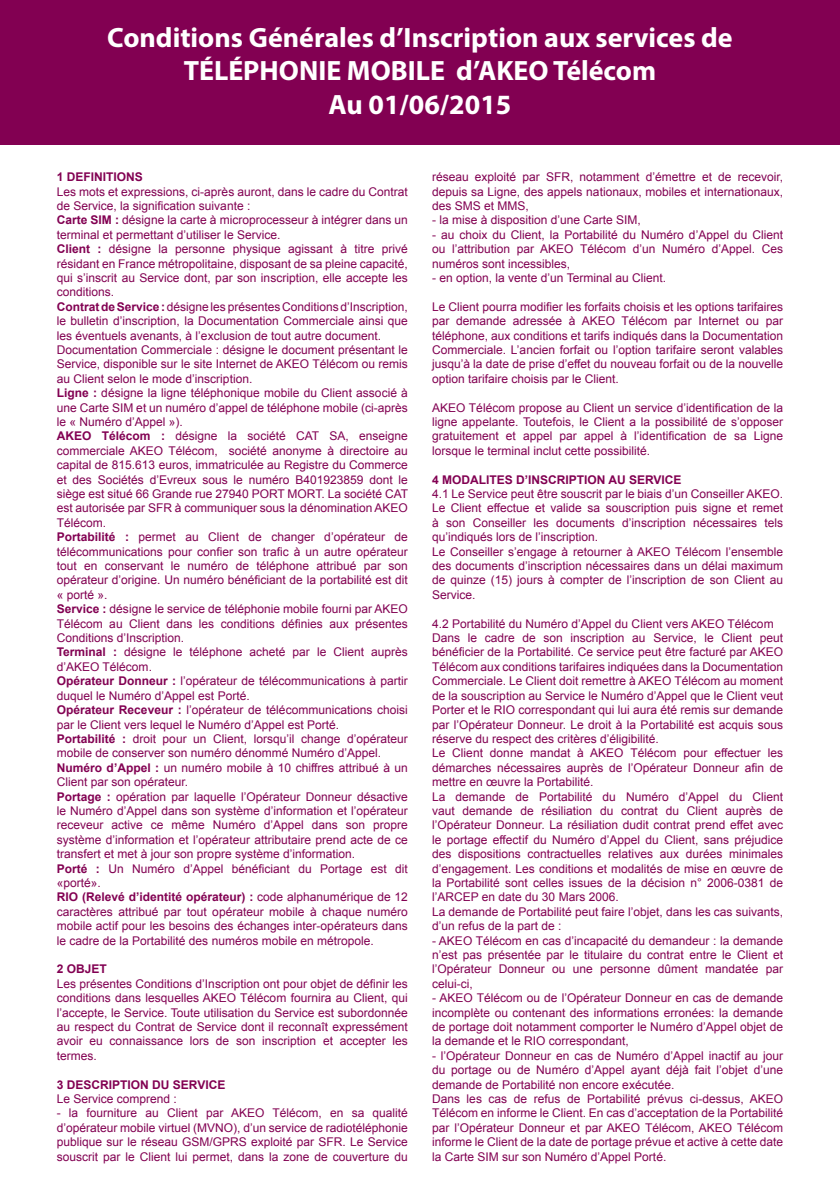
<style>
.page{position:relative;width:840px;height:1191px;background:#fff}
.page>*{position:absolute;margin:0;border:0;box-sizing:border-box;transform-origin:0 0}
.t1{font:700 28px/33.6px "Myriad Pro";color:#fff;text-align:center}
.t2{font:12px/14.4px "Arial";color:#820052;text-align:justify}
.t3{font:700 12px "Arial";color:#820052}
.s1{font-weight:700}
</style>
<div class="page">
<div style="left:0;top:0;width:839px;height:144px;background:#820052"></div>
<h1 class="t1" style="left:107px;top:19px;width:626px">Conditions Générales d’Inscription aux services de<br>TÉLÉPHONIE MOBILE d’AKEO Télécom<br>Au 01/06/2015</h1>
<p class="t3" style="left:57px;top:169px;width:88px">1 DEFINITIONS</p>
<p class="t2" style="left:57px;top:184px;width:353px;text-align:left">Les mots et expressions, ci-après auront, dans le cadre du Contrat de Service, la signification suivante :<br><span class="s1">Carte SIM :</span> désigne la carte à microprocesseur à intégrer dans un terminal et permettant d’utiliser le Service.<br><span class="s1">Client :</span> désigne la personne physique agissant à titre privé résidant en France métropolitaine, disposant de sa pleine capacité, qui s’inscrit au Service dont, par son inscription, elle accepte les conditions.<br><span class="s1">Contrat de Service :</span> désigne les présentes Conditions d’Inscription, le bulletin d’inscription, la Documentation Commerciale ainsi que les éventuels avenants, à l’exclusion de tout autre document.<br>Documentation Commerciale : désigne le document présentant le Service, disponible sur le site Internet de AKEO Télécom ou remis au Client selon le mode d’inscription.<br><span class="s1">Ligne :</span> désigne la ligne téléphonique mobile du Client associé à une Carte SIM et un numéro d’appel de téléphone mobile (ci-après le « Numéro d’Appel »).<br><span class="s1">AKEO Télécom :</span> désigne la société CAT SA, enseigne commerciale AKEO Télécom, société anonyme à directoire au capital de 815.613 euros, immatriculée au Registre du Commerce et des Sociétés d’Evreux sous le numéro B401923859 dont le siège est situé 66 Grande rue 27940 PORT MORT. La société CAT est autorisée par SFR à communiquer sous la dénomination AKEO Télécom.<br><span class="s1">Portabilité :</span> permet au Client de changer d’opérateur de télécommunications pour confier son trafic à un autre opérateur tout en conservant le numéro de téléphone attribué par son opérateur d’origine. Un numéro bénéficiant de la portabilité est dit « porté ».<br><span class="s1">Service :</span> désigne le service de téléphonie mobile fourni par AKEO Télécom au Client dans les conditions définies aux présentes Conditions d’Inscription.<br><span class="s1">Terminal :</span> désigne le téléphone acheté par le Client auprès d’AKEO Télécom.<br><span class="s1">Opérateur Donneur :</span> l’opérateur de télécommunications à partir duquel le Numéro d’Appel est Porté.<br><span class="s1">Opérateur Receveur :</span> l’opérateur de télécommunications choisi par le Client vers lequel le Numéro d’Appel est Porté.<br><span class="s1">Portabilité :</span> droit pour un Client, lorsqu’il change d’opérateur mobile de conserver son numéro dénommé Numéro d’Appel.<br><span class="s1">Numéro d’Appel :</span> un numéro mobile à 10 chiffres attribué à un Client par son opérateur.<br><span class="s1">Portage :</span> opération par laquelle l’Opérateur Donneur désactive le Numéro d’Appel dans son système d’information et l’opérateur receveur active ce même Numéro d’Appel dans son propre système d’information et l’opérateur attributaire prend acte de ce transfert et met à jour son propre système d’information.<br><span class="s1">Porté :</span> Un Numéro d’Appel bénéficiant du Portage est dit «porté».<br><span class="s1">RIO (Relevé d’identité opérateur) :</span> code alphanumérique de 12 caractères attribué par tout opérateur mobile à chaque numéro mobile actif pour les besoins des échanges inter-opérateurs dans le cadre de la Portabilité des numéros mobile en métropole.</p>
<p class="t3" style="left:57px;top:961px;width:52px">2 OBJET</p>
<p class="t2" style="left:57px;top:976px;width:352px">Les présentes Conditions d’Inscription ont pour objet de définir les conditions dans lesquelles AKEO Télécom fournira au Client, qui l’accepte, le Service. Toute utilisation du Service est subordonnée au respect du Contrat de Service dont il reconnaît expressément avoir eu connaissance lors de son inscription et accepter les termes.</p>
<p class="t3" style="left:57px;top:1076px;width:170px">3 DESCRIPTION DU SERVICE</p>
<p class="t2" style="left:57px;top:1091px;width:122px">Le Service comprend :</p>
<p class="t2" style="left:57px;top:1106px;width:352px">- la fourniture au Client par AKEO Télécom, en sa qualité d’opérateur mobile virtuel (MVNO), d’un service de radiotéléphonie publique sur le réseau GSM/GPRS exploité par SFR. Le Service souscrit par le Client lui permet, dans la zone de couverture du</p>
<p class="t2" style="left:432px;top:170px;width:352px">réseau exploité par SFR, notamment d’émettre et de recevoir, depuis sa Ligne, des appels nationaux, mobiles et internationaux, des SMS et MMS,</p>
<p class="t2" style="left:432px;top:213px;width:210px">- la mise à disposition d’une Carte SIM,</p>
<p class="t2" style="left:432px;top:227px;width:352px">- au choix du Client, la Portabilité du Numéro d’Appel du Client ou l’attribution par AKEO Télécom d’un Numéro d’Appel. Ces numéros sont incessibles,</p>
<p class="t2" style="left:432px;top:271px;width:235px">- en option, la vente d’un Terminal au Client.</p>
<p class="t2" style="left:432px;top:299px;width:352px">Le Client pourra modifier les forfaits choisis et les options tarifaires par demande adressée à AKEO Télécom par Internet ou par téléphone, aux conditions et tarifs indiqués dans la Documentation Commerciale. L’ancien forfait ou l’option tarifaire seront valables jusqu’à la date de prise d’effet du nouveau forfait ou de la nouvelle option tarifaire choisis par le Client.</p>
<p class="t2" style="left:432px;top:400px;width:352px">AKEO Télécom propose au Client un service d’identification de la ligne appelante. Toutefois, le Client a la possibilité de s’opposer gratuitement et appel par appel à l’identification de sa Ligne lorsque le terminal inclut cette possibilité.</p>
<p class="t3" style="left:432px;top:471px;width:251px">4 MODALITES D’INSCRIPTION AU SERVICE</p>
<p class="t2" style="left:432px;top:487px;width:352px;text-align:left">4.1 Le Service peut être souscrit par le biais d’un Conseiller AKEO.<br>Le Client effectue et valide sa souscription puis signe et remet à son Conseiller les documents d’inscription nécessaires tels qu’indiqués lors de l’inscription.<br>Le Conseiller s’engage à retourner à AKEO Télécom l’ensemble des documents d’inscription nécessaires dans un délai maximum de quinze (15) jours à compter de l’inscription de son Client au Service.</p>
<p class="t2" style="left:432px;top:616px;width:352px;text-align:left">4.2 Portabilité du Numéro d’Appel du Client vers AKEO Télécom Dans le cadre de son inscription au Service, le Client peut bénéficier de la Portabilité. Ce service peut être facturé par AKEO Télécom aux conditions tarifaires indiquées dans la Documentation Commerciale. Le Client doit remettre à AKEO Télécom au moment de la souscription au Service le Numéro d’Appel que le Client veut Porter et le RIO correspondant qui lui aura été remis sur demande par l’Opérateur Donneur. Le droit à la Portabilité est acquis sous réserve du respect des critères d’éligibilité.<br>Le Client donne mandat à AKEO Télécom pour effectuer les démarches nécessaires auprès de l’Opérateur Donneur afin de mettre en œuvre la Portabilité.<br>La demande de Portabilité du Numéro d’Appel du Client vaut demande de résiliation du contrat du Client auprès de l’Opérateur Donneur. La résiliation dudit contrat prend effet avec le portage effectif du Numéro d’Appel du Client, sans préjudice des dispositions contractuelles relatives aux durées minimales d’engagement. Les conditions et modalités de mise en œuvre de la Portabilité sont celles issues de la décision n° 2006-0381 de l’ARCEP en date du 30 Mars 2006.<br>La demande de Portabilité peut faire l’objet, dans les cas suivants, d’un refus de la part de :</p>
<p class="t2" style="left:432px;top:933px;width:352px">- AKEO Télécom en cas d’incapacité du demandeur : la demande n’est pas présentée par le titulaire du contrat entre le Client et l’Opérateur Donneur ou une personne dûment mandatée par celui-ci,</p>
<p class="t2" style="left:432px;top:991px;width:352px">- AKEO Télécom ou de l’Opérateur Donneur en cas de demande incomplète ou contenant des informations erronées: la demande de portage doit notamment comporter le Numéro d’Appel objet de la demande et le RIO correspondant,</p>
<p class="t2" style="left:432px;top:1048px;width:352px;text-align:left">- l’Opérateur Donneur en cas de Numéro d’Appel inactif au jour du portage ou de Numéro d’Appel ayant déjà fait l’objet d’une demande de Portabilité non encore exécutée.<br>Dans les cas de refus de Portabilité prévus ci-dessus, AKEO Télécom en informe le Client. En cas d’acceptation de la Portabilité par l’Opérateur Donneur et par AKEO Télécom, AKEO Télécom informe le Client de la date de portage prévue et active à cette date la Carte SIM sur son Numéro d’Appel Porté.</p>
</div>
